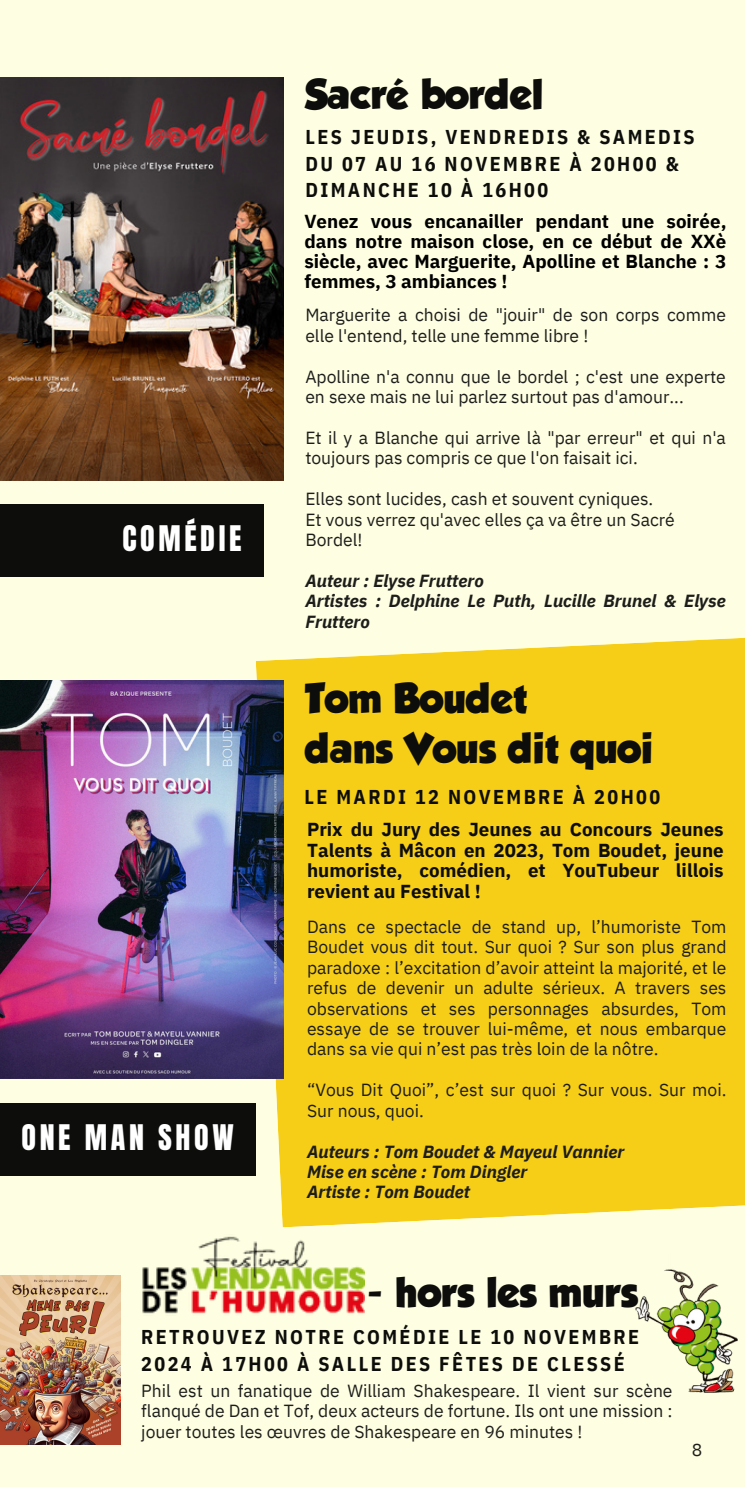
<style>
.page{position:relative;width:745px;height:1487px;background:#fff}
.page>*{position:absolute;margin:0;border:0;box-sizing:border-box;transform-origin:0 0}
.t1{font:37.25px/50.5px "GROBOLD";letter-spacing:.015em;color:#0d0d0b}
.t2{font:30px "Anton";letter-spacing:.12em;color:#fff}
.t3{font:700 20px/26.8px "IBM Plex Sans Cond";letter-spacing:.12em;color:#0d0d0b}
.t4{font:700 18.75px/20.2px "IBM Plex Sans";color:#000;text-align:justify}
.t5{font:700 18.75px/20.5px "IBM Plex Sans";color:#0d0d0b;text-align:justify}
.t6{font:17.5px/20.5px "IBM Plex Sans";color:#1d1d1b}
.t7{font:italic 700 17.5px/20.5px "IBM Plex Sans";color:#1d1d1b}
</style>
<div class="page">
<div style="left:0;top:0;width:744px;height:1487px;background:#fefee2"></div>
<img style="left:0;top:77px;width:283px;height:403px">
<div style="left:256px;top:638px;width:488px;height:589px;background:#f6ce18"></div>
<img style="left:0;top:681px;width:283px;height:397px">
<img style="left:142px;top:1236px;width:222px;height:78px">
<div style="left:0;top:504px;width:263px;height:73px;background:#0d0d0b"></div>
<div style="left:0;top:1103px;width:256px;height:73px;background:#0d0d0b"></div>
<img style="left:0;top:1275px;width:120px;height:169px">
<img style="left:635px;top:1269px;width:102px;height:124px">
<h4 class="t1" style="left:305px;top:73px;width:239px">Sacré bordel</h4>
<h1 class="t3" style="left:305px;top:123px;width:391px">LES JEUDIS, VENDREDIS &amp; SAMEDIS<br>DU 07 AU 16 NOVEMBRE À 20H00 &amp;<br>DIMANCHE 10 À 16H00</h1>
<p class="t2" style="left:122px;top:517px;width:121px">COMÉDIE</p>
<p class="t2" style="left:22px;top:1115px;width:213px">ONE MAN SHOW</p>
<p class="t4" style="left:304px;top:210px;width:423px">Venez vous encanailler pendant une soirée, dans notre maison close, en ce début de XXè siècle, avec Marguerite, Apolline et Blanche : 3 femmes, 3 ambiances !</p>
<p class="t6" style="left:305px;top:305px;width:422px">Marguerite a choisi de "jouir" de son corps comme elle l'entend, telle une femme libre !</p>
<p class="t6" style="left:305px;top:366px;width:422px">Apolline n'a connu que le bordel ; c'est une experte en sexe mais ne lui parlez surtout pas d'amour...</p>
<p class="t6" style="left:305px;top:427px;width:422px">Et il y a Blanche qui arrive là "par erreur" et qui n'a toujours pas compris ce que l'on faisait ici.</p>
<p class="t6" style="left:305px;top:488px;width:349px">Elles sont lucides, cash et souvent cyniques.</p>
<p class="t6" style="left:305px;top:509px;width:371px">Et vous verrez qu'avec elles ça va être un Sacré</p>
<p class="t6" style="left:305px;top:529px;width:59px">Bordel!</p>
<h5 class="t7" style="left:305px;top:570px;width:422px">Auteur : Elyse Fruttero<br>Artistes : Delphine Le Puth, Lucille Brunel &amp; Elyse<br>Fruttero</h5>
<h4 class="t1" style="left:305px;top:676px;width:349px">Tom Boudet<br>dans Vous dit quoi</h4>
<p class="t3" style="left:304px;top:783px;width:357px">LE MARDI 12 NOVEMBRE À 20H00</p>
<h2 class="t5" style="left:307px;top:819px;width:418px">Prix du Jury des Jeunes au Concours Jeunes Talents à Mâcon en 2023, Tom Boudet, jeune humoriste, comédien, et YouTubeur lillois revient au Festival !</h2>
<p class="t6" style="left:307px;top:916px;width:421px;text-align:justify">Dans ce spectacle de stand up, l’humoriste Tom Boudet vous dit tout. Sur quoi ? Sur son plus grand paradoxe : l’excitation d’avoir atteint la majorité, et le refus de devenir un adulte sérieux. A travers ses observations et ses personnages absurdes, Tom essaye de se trouver lui-même, et nous embarque dans sa vie qui n’est pas très loin de la nôtre.</p>
<h5 class="t6" style="left:307px;top:1079px;width:421px">“Vous Dit Quoi”, c’est sur quoi ? Sur vous. Sur moi.<br>Sur nous, quoi.</h5>
<p class="t7" style="left:307px;top:1141px;width:319px">Auteurs : Tom Boudet &amp; Mayeul Vannier<br>Mise en scène : Tom Dingler<br>Artiste : Tom Boudet</p>
<h3 class="t1" style="left:366px;top:1270px;width:273px">- hors les murs</h3>
<h1 class="t3" style="left:141px;top:1324px;width:499px">RETROUVEZ NOTRE COMÉDIE LE 10 NOVEMBRE<br>2024 À 17H00 À SALLE DES FÊTES DE CLESSÉ</h1>
<p class="t6" style="left:141px;top:1380px;width:532px;text-align:justify">Phil est un fanatique de William Shakespeare. Il vient sur scène flanqué de Dan et Tof, deux acteurs de fortune. Ils ont une mission : jouer toutes les œuvres de Shakespeare en 96 minutes !</p>
<h2 class="t6" style="left:691px;top:1439px;width:12px">8</h2>
</div>
